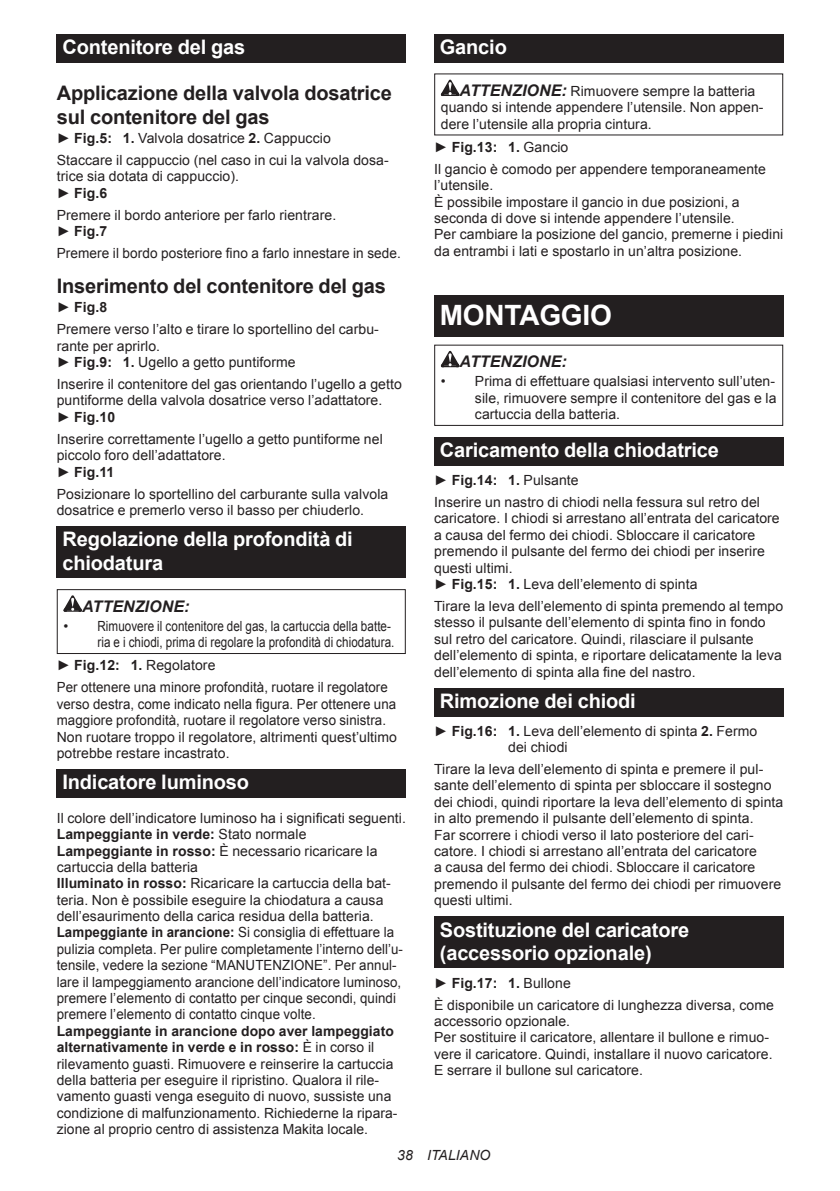
<style>
.page{position:relative;width:840px;height:1191px;background:#fff}
.page>*{position:absolute;margin:0;border:0;box-sizing:border-box;transform-origin:0 0}
.t1{font:700 28px "Arial";letter-spacing:-.01em;color:#fff}
.t2{font:700 20px/23.4px "Arial";letter-spacing:-.01em;color:#fff}
.t3{font:700 20px/23.4px "Arial";letter-spacing:-.01em;color:#231f20}
.t4{font:italic 700 16px "Arial";letter-spacing:.005em;color:#231f20}
.t5{font:14px/16.4px "Arial";letter-spacing:.005em;color:#231f20}
.t6{font:14px/16.4px "Arial";letter-spacing:.005em;color:#231f20;scale:.95 1}
.t7{font:italic 14px "Arial";letter-spacing:.005em;color:#231f20}
.s1{font-weight:700}
.s2{font-weight:700;font-style:italic;font-size:16px}
</style>
<div class="page">
<div style="left:57px;top:34px;width:348px;height:29px;background:#231f20"></div>
<div style="left:57px;top:526px;width:348px;height:52px;background:#231f20"></div>
<svg style="left:63px;top:595px;width:19px;height:17px"></svg>
<div style="left:57px;top:589px;width:348px;height:65px;border:1px solid #231f20"></div>
<div style="left:57px;top:769px;width:348px;height:29px;background:#231f20"></div>
<div style="left:434px;top:34px;width:348px;height:29px;background:#231f20"></div>
<svg style="left:440px;top:80px;width:19px;height:16px"></svg>
<div style="left:434px;top:295px;width:348px;height:41px;background:#231f20"></div>
<svg style="left:440px;top:351px;width:19px;height:16px"></svg>
<div style="left:434px;top:345px;width:348px;height:81px;border:1px solid #231f20"></div>
<div style="left:434px;top:437px;width:348px;height:29px;background:#231f20"></div>
<div style="left:434px;top:688px;width:348px;height:28px;background:#231f20"></div>
<div style="left:434px;top:916px;width:348px;height:52px;background:#231f20"></div>
<h2 class="t2" style="left:62px;top:36px;width:184px">Contenitore del gas</h2>
<h2 class="t3" style="left:57px;top:82px;width:336px">Applicazione della valvola dosatrice sul contenitore del gas</h2>
<p class="t5" style="left:57px;top:127px;width:333px;line-height:22px">► <span class="s1">Fig.5: 1.</span> Valvola dosatrice <span class="s1">2.</span> Cappuccio<br>Staccare il cappuccio (nel caso in cui la valvola dosa-</p>
<p class="t5" style="left:57px;top:168px;width:184px">trice sia dotata di cappuccio). ► <span class="s1">Fig.6</span></p>
<p class="t5" style="left:57px;top:207px;width:281px">Premere il bordo anteriore per farlo rientrare. ► <span class="s1">Fig.7</span></p>
<p class="t5" style="left:57px;top:245px;width:345px">Premere il bordo posteriore fino a farlo innestare in sede.</p>
<h2 class="t3" style="left:57px;top:275px;width:330px">Inserimento del contenitore del gas</h2>
<p class="t5" style="left:57px;top:296px;width:323px;line-height:22px">► <span class="s1">Fig.8<br></span>Premere verso l’alto e tirare lo sportellino del carbu-</p>
<p class="t5" style="left:57px;top:337px;width:240px">rante per aprirlo.<br>► <span class="s1">Fig.9: 1.</span> Ugello a getto puntiforme</p>
<p class="t5" style="left:57px;top:376px;width:346px">Inserire il contenitore del gas orientando l’ugello a getto puntiforme della valvola dosatrice verso l’adattatore.<br>► <span class="s1">Fig.10</span></p>
<p class="t5" style="left:57px;top:431px;width:327px">Inserire correttamente l’ugello a getto puntiforme nel piccolo foro dell’adattatore.<br>► <span class="s1">Fig.11</span></p>
<p class="t5" style="left:57px;top:485px;width:333px">Posizionare lo sportellino del carburante sulla valvola dosatrice e premerlo verso il basso per chiuderlo.</p>
<h2 class="t2" style="left:62px;top:528px;width:292px">Regolazione della profondità di chiodatura</h2>
<p class="t4" style="left:82px;top:595px;width:109px">ATTENZIONE:</p>
<p class="t5" style="left:63px;top:618px;width:332px;text-align:right">• Rimuovere il contenitore del gas, la cartuccia della batte&shy;ria e i chiodi, prima di regolare la profondità di chiodatura.</p>
<p class="t5" style="left:57px;top:654px;width:332px;line-height:22px">► <span class="s1">Fig.12: 1.</span> Regolatore<br>Per ottenere una minore profondità, ruotare il regolatore</p>
<p class="t6" style="left:57px;top:696px;width:359px">verso destra, come indicato nella figura. Per ottenere una maggiore profondità, ruotare il regolatore verso sinistra.<br>Non ruotare troppo il regolatore, altrimenti quest’ultimo potrebbe restare incastrato.</p>
<h2 class="t2" style="left:62px;top:771px;width:188px">Indicatore luminoso</h2>
<p class="t5" style="left:57px;top:809px;width:350px">Il colore dell’indicatore luminoso ha i significati seguenti.<br><span class="s1">Lampeggiante in verde:</span> Stato normale<br><span class="s1">Lampeggiante in rosso:</span> È necessario ricaricare la cartuccia della batteria<br><span class="s1">Illuminato in rosso:</span> Ricaricare la cartuccia della bat&shy;teria. Non è possibile eseguire la chiodatura a causa dell’esaurimento della carica residua della batteria.<br><span class="s1">Lampeggiante in arancione:</span> Si consiglia di effettuare la pulizia completa. Per pulire completamente l’interno dell’u&shy;tensile, vedere la sezione “MANUTENZIONE”. Per annul&shy;lare il lampeggiamento arancione dell’indicatore luminoso, premere l’elemento di contatto per cinque secondi, quindi premere l’elemento di contatto cinque volte.</p>
<p class="t5" style="left:57px;top:1022px;width:342px"><span class="s1">Lampeggiante in arancione dopo aver lampeggiato alternativamente in verde e in rosso:</span> È in corso il rilevamento guasti. Rimuovere e reinserire la cartuccia della batteria per eseguire il ripristino. Qualora il rile&shy;vamento guasti venga eseguito di nuovo, sussiste una condizione di malfunzionamento. Richiederne la ripara&shy;zione al proprio centro di assistenza Makita locale.</p>
<h2 class="t2" style="left:439px;top:36px;width:68px">Gancio</h2>
<p class="t5" style="left:440px;top:83px;width:324px;text-indent:19px"><span class="s2">ATTENZIONE:</span> Rimuovere sempre la batteria quando si intende appendere l’utensile. Non appen&shy;dere l’utensile alla propria cintura.</p>
<p class="t5" style="left:434px;top:136px;width:333px;line-height:22px">► <span class="s1">Fig.13: 1.</span> Gancio<br>Il gancio è comodo per appendere temporaneamente</p>
<p class="t5" style="left:434px;top:177px;width:350px">l’utensile.<br>È possibile impostare il gancio in due posizioni, a seconda di dove si intende appendere l’utensile.<br>Per cambiare la posizione del gancio, premerne i piedini da entrambi i lati e spostarlo in un’altra posizione.</p>
<h1 class="t1" style="left:439px;top:297px;width:173px">MONTAGGIO</h1>
<p class="t4" style="left:459px;top:351px;width:109px">ATTENZIONE:</p>
<p class="t5" style="left:474px;top:373px;width:303px;text-align:justify;text-indent:-34px">• Prima di effettuare qualsiasi intervento sull’uten&shy;sile, rimuovere sempre il contenitore del gas e la cartuccia della batteria.</p>
<h2 class="t2" style="left:439px;top:439px;width:280px">Caricamento della chiodatrice</h2>
<p class="t5" style="left:434px;top:469px;width:327px;line-height:22px">► <span class="s1">Fig.14: 1.</span> Pulsante<br>Inserire un nastro di chiodi nella fessura sul retro del</p>
<p class="t5" style="left:434px;top:510px;width:347px">caricatore. I chiodi si arrestano all’entrata del caricatore a causa del fermo dei chiodi. Sbloccare il caricatore premendo il pulsante del fermo dei chiodi per inserire questi ultimi.<br>► <span class="s1">Fig.15: 1.</span> Leva dell’elemento di spinta</p>
<p class="t5" style="left:434px;top:598px;width:350px">Tirare la leva dell’elemento di spinta premendo al tempo stesso il pulsante dell’elemento di spinta fino in fondo sul retro del caricatore. Quindi, rilasciare il pulsante dell’elemento di spinta, e riportare delicatamente la leva dell’elemento di spinta alla fine del nastro.</p>
<h2 class="t2" style="left:439px;top:690px;width:197px">Rimozione dei chiodi</h2>
<p class="t5" style="left:508px;top:722px;width:250px;text-indent:-74px">► <span class="s1">Fig.16: 1.</span> Leva dell’elemento di spinta <span class="s1">2.</span> Fermo dei chiodi</p>
<p class="t5" style="left:434px;top:761px;width:350px">Tirare la leva dell’elemento di spinta e premere il pul&shy;sante dell’elemento di spinta per sbloccare il sostegno dei chiodi, quindi riportare la leva dell’elemento di spinta in alto premendo il pulsante dell’elemento di spinta.<br>Far scorrere i chiodi verso il lato posteriore del cari&shy;catore. I chiodi si arrestano all’entrata del caricatore<br>a causa del fermo dei chiodi. Sbloccare il caricatore premendo il pulsante del fermo dei chiodi per rimuovere questi ultimi.</p>
<h2 class="t2" style="left:439px;top:918px;width:251px">Sostituzione del caricatore (accessorio opzionale)</h2>
<p class="t5" style="left:434px;top:972px;width:341px;line-height:22px">► <span class="s1">Fig.17: 1.</span> Bullone<br>È disponibile un caricatore di lunghezza diversa, come</p>
<p class="t5" style="left:434px;top:1013px;width:340px">accessorio opzionale.<br>Per sostituire il caricatore, allentare il bullone e rimuo&shy;vere il caricatore. Quindi, installare il nuovo caricatore.<br>E serrare il bullone sul caricatore.</p>
<p class="t7" style="left:397px;top:1146px;width:95px">38 ITALIANO</p>
</div>
